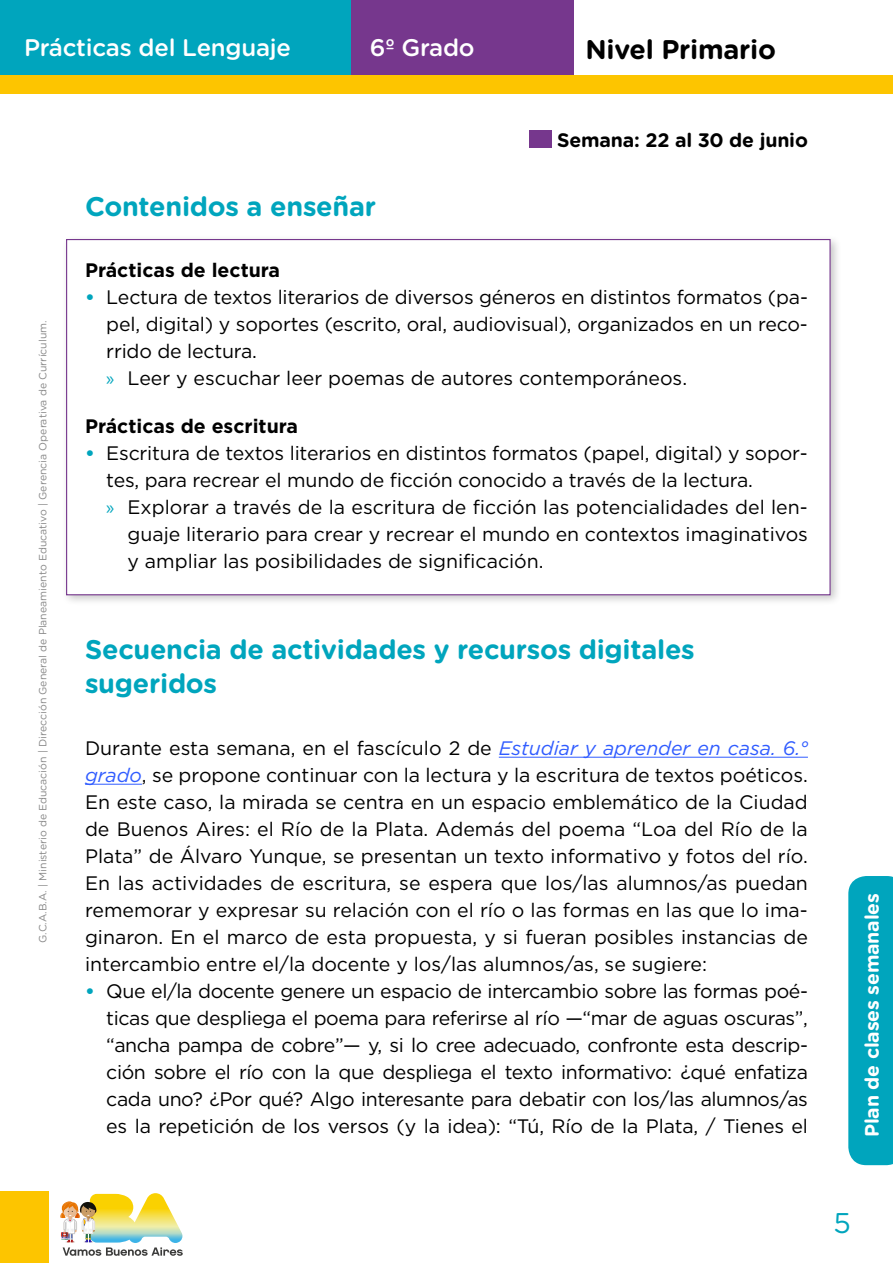
<style>
.page{position:relative;width:893px;height:1263px;background:#fff}
.page>*{position:absolute;margin:0;border:0;box-sizing:border-box;transform-origin:0 0}
.t1{font:28.5px "Gotham Rounded";color:#00a5bd}
.t2{font:700 27px/34.5px "Gotham Rounded";letter-spacing:-.01em;color:#00a5bd}
.t3{font:700 27px "Gotham Rounded";letter-spacing:-.01em;color:#000}
.t4{font:500 24px "Gotham Rounded";letter-spacing:-.01em;color:#fff}
.t5{font:19.5px/27px "Gotham";letter-spacing:-.01em;color:#000;text-align:justify}
.t6{font:700 19.5px "Gotham";color:#000}
.t7{font:700 19.5px "Gotham Rounded";letter-spacing:-.01em;color:#fff}
.t8{font:700 19.5px "Gotham Rounded";letter-spacing:-.01em;color:#000}
.t9{font:10.5px "Gotham Rounded";color:#878787}
.s1{font-weight:700;color:#00a5bd}
.s2{font-family:"Myriad Pro";color:#00a5bd}
.s3{font-style:italic;color:#305cff}
</style>
<div class="page">
<div style="left:0;top:1191px;width:48px;height:72px;background:#fdc500"></div>
<div style="left:0;top:0;width:351px;height:78px;background:#00a5bd"></div>
<div style="left:351px;top:0;width:223px;height:78px;background:#76378d"></div>
<div style="left:0;top:75px;width:893px;height:19px;background:#fdc500"></div>
<svg style="left:848px;top:876px;width:45px;height:289px;background:#08a8bf"></svg>
<svg style="left:60px;top:1193px;width:123px;height:63px"></svg>
<div style="left:61px;top:234px;width:781px;height:373px;background:#000;opacity:.22"></div>
<div style="left:66px;top:239px;width:765px;height:356px;background:#fff;border:1px solid #76378d"></div>
<hr style="left:499px;top:757px;width:309px;height:1px;background:#305cff">
<hr style="left:85px;top:784px;width:57px;height:1px;background:#305cff">
<div style="left:529px;top:130px;width:23px;height:18px;background:#76378d"></div>
<p class="t4" style="left:24px;top:31px;width:268px">Prácticas del Lenguaje</p>
<h2 class="t3" style="left:585px;top:29px;width:192px">Nivel Primario</h2>
<p class="t4" style="left:370px;top:31px;width:106px">6º Grado</p>
<p class="t9" style="left:36px;top:943px;width:624px;rotate:-90deg">G.C.A.B.A. | Ministerio de Educación | Dirección General de Planeamiento Educativo | Gerencia Operativa de Currículum.</p>
<h2 class="t2" style="left:85px;top:188px;width:293px">Contenidos a enseñar</h2>
<p class="t8" style="left:557px;top:125px;width:252px">Semana: 22 al 30 de junio</p>
<p class="t6" style="left:85px;top:257px;width:197px">Prácticas de lectura</p>
<p class="t5" style="left:106px;top:283px;width:703px;text-align:left;text-indent:-21px"><span class="s1">•</span> Lectura de textos literarios de diversos géneros en distintos formatos (pa&shy;pel, digital) y soportes (escrito, oral, audiovisual), organizados en un reco&shy;rrido de lectura.<br><span class="s2">»</span> Leer y escuchar leer poemas de autores contemporáneos.</p>
<p class="t6" style="left:85px;top:413px;width:214px">Prácticas de escritura</p>
<p class="t5" style="left:85px;top:439px;width:724px"><span class="s1">•</span> Escritura de textos literarios en distintos formatos (papel, digital) y sopor-</p>
<p class="t5" style="left:106px;top:466px;width:648px">tes, para recrear el mundo de ficción conocido a través de la lectura.</p>
<p class="t5" style="left:106px;top:493px;width:703px"><span class="s2">»</span> Explorar a través de la escritura de ficción las potencialidades del len-</p>
<p class="t5" style="left:128px;top:521px;width:682px">guaje literario para crear y recrear el mundo en contextos imaginativos</p>
<p class="t5" style="left:128px;top:548px;width:418px">y ampliar las posibilidades de significación.</p>
<h2 class="t2" style="left:85px;top:631px;width:611px">Secuencia de actividades y recursos digitales sugeridos</h2>
<p class="t5" style="left:85px;top:734px;width:724px">Durante esta semana, en el fascículo 2 de <span class="s3">Estudiar y aprender en casa. 6.° grado</span>, se propone continuar con la lectura y la escritura de textos poéticos.<br>En este caso, la mirada se centra en un espacio emblemático de la Ciudad de Buenos Aires: el Río de la Plata. Además del poema “Loa del Río de la Plata” de Álvaro Yunque, se presentan un texto informativo y fotos del río.<br>En las actividades de escritura, se espera que los/las alumnos/as puedan rememorar y expresar su relación con el río o las formas en las que lo ima&shy;ginaron. En el marco de esta propuesta, y si fueran posibles instancias de intercambio entre el/la docente y los/las alumnos/as, se sugiere:</p>
<p class="t5" style="left:106px;top:977px;width:703px;text-indent:-21px"><span class="s1">•</span> Que el/la docente genere un espacio de intercambio sobre las formas poé&shy;ticas que despliega el poema para referirse al río —“mar de aguas oscuras”, “ancha pampa de cobre”— y, si lo cree adecuado, confronte esta descrip&shy;ción sobre el río con la que despliega el texto informativo: ¿qué enfatiza cada uno? ¿Por qué? Algo interesante para debatir con los/las alumnos/as es la repetición de los versos (y la idea): “Tú, Río de la Plata, / Tienes el</p>
<p class="t7" style="left:858px;top:1137px;width:246px;rotate:-90deg">Plan de clases semanales</p>
<h1 class="t1" style="left:833px;top:1203px;width:19px">5</h1>
</div>
